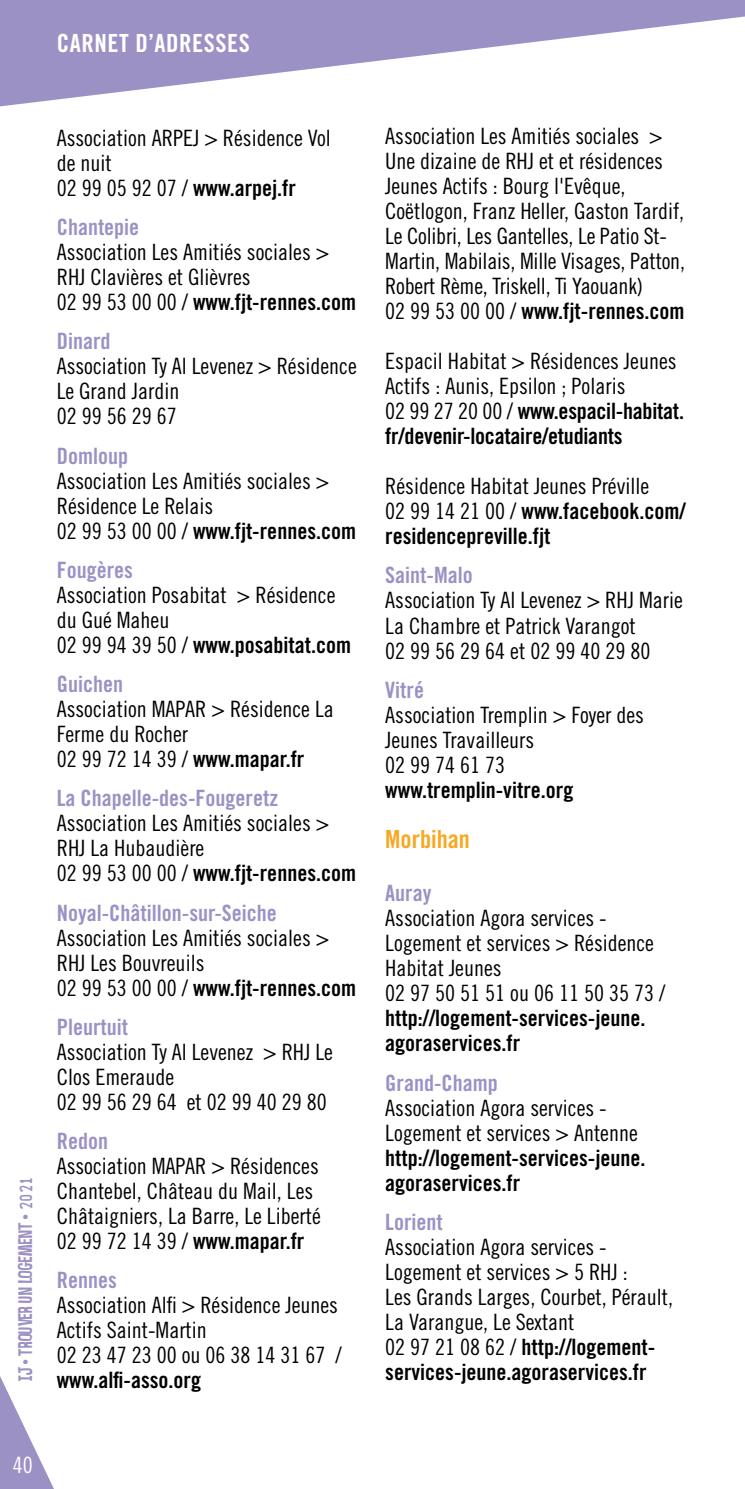
<style>
.page{position:relative;width:745px;height:1489px;background:#fff}
.page>*{position:absolute;margin:0;border:0;box-sizing:border-box;transform-origin:0 0}
.t1{font:25px "Trade Gothic Bold Cond Twenty";letter-spacing:.02em;color:#fff}
.t2{font:25px "Trade Gothic Bold Cond Twenty";color:#f7a823}
.t3{font:22.5px/25px "Trade Gothic Cond Eighteen";color:#000}
.t4{font:22.5px/39.2px "Trade Gothic Bold Cond Twenty";color:#000}
.t5{font:22.5px/39.2px "Trade Gothic Bold Cond Twenty";color:#9c91c5}
.t6{font:22.5px "Trade Gothic Cond Eighteen";color:#fff}
.t7{font:17.5px "Mr Bubble Font";color:#9c91c5}
.s1{font-family:"Trade Gothic Cond Eighteen"}
.s2{color:#9c91c5}
.s3{font-family:"Trade Gothic Cond Eighteen";color:#000}
.s4{color:#000}
</style>
<div class="page">
<svg style="left:0;top:0;width:744px;height:106px;fill:#9c91c5"></svg>
<svg style="left:0;top:1376px;width:54px;height:112px"></svg>
<p class="t1" style="left:57px;top:28px;width:194px">CARNET D’ADRESSES</p>
<p class="t7" style="left:14px;top:1381px;width:206px;rotate:-90deg">IJ • TROUVER UN LOGEMENT • 2021</p>
<p class="t3" style="left:57px;top:125px;width:275px">Association ARPEJ &gt; Résidence Vol de nuit</p>
<p class="t4" style="left:57px;top:168px;width:241px"><span class="s1">02 99 05 92 07 /</span> www.arpej.fr<br><span class="s2">Chantepie</span></p>
<p class="t3" style="left:57px;top:239px;width:274px">Association Les Amitiés sociales &gt;<br>RHJ Clavières et Glièvres</p>
<p class="t4" style="left:57px;top:282px;width:301px"><span class="s1">02 99 53 00 00 /</span> www.fjt-rennes.com<br><span class="s2">Dinard</span></p>
<p class="t3" style="left:57px;top:353px;width:301px">Association Ty Al Levenez &gt; Résidence<br>Le Grand Jardin<br>02 99 56 29 67</p>
<p class="t5" style="left:57px;top:436px;width:73px">Domloup</p>
<p class="t3" style="left:57px;top:468px;width:274px">Association Les Amitiés sociales &gt;<br>Résidence Le Relais</p>
<p class="t4" style="left:57px;top:511px;width:301px"><span class="s1">02 99 53 00 00 /</span> www.fjt-rennes.com<br><span class="s2">Fougères</span></p>
<p class="t3" style="left:57px;top:582px;width:280px">Association Posabitat &gt; Résidence du Gué Maheu</p>
<p class="t4" style="left:57px;top:625px;width:296px"><span class="s1">02 99 94 39 50 /</span> www.posabitat.com<br><span class="s2">Guichen</span></p>
<p class="t3" style="left:57px;top:696px;width:278px">Association MAPAR &gt; Résidence La<br>Ferme du Rocher</p>
<p class="t5" style="left:57px;top:739px;width:249px"><span class="s3">02 99 72 14 39 /</span> <span class="s4">www.mapar.fr<br></span>La Chapelle-des-Fougeretz</p>
<p class="t3" style="left:57px;top:810px;width:274px">Association Les Amitiés sociales &gt;<br>RHJ La Hubaudière</p>
<p class="t5" style="left:57px;top:853px;width:301px"><span class="s3">02 99 53 00 00 /</span> <span class="s4">www.fjt-rennes.com<br></span>Noyal-Châtillon-sur-Seiche</p>
<p class="t3" style="left:57px;top:924px;width:274px">Association Les Amitiés sociales &gt;<br>RHJ Les Bouvreuils</p>
<p class="t4" style="left:57px;top:967px;width:301px"><span class="s1">02 99 53 00 00 /</span> www.fjt-rennes.com<br><span class="s2">Pleurtuit</span></p>
<p class="t3" style="left:57px;top:1038px;width:277px">Association Ty Al Levenez &gt; RHJ Le<br>Clos Emeraude<br>02 99 56 29 64 et 02 99 40 29 80</p>
<p class="t5" style="left:57px;top:1121px;width:53px">Redon</p>
<p class="t3" style="left:57px;top:1153px;width:265px">Association MAPAR &gt; Résidences<br>Chantebel, Château du Mail, Les<br>Châtaigniers, La Barre, Le Liberté</p>
<p class="t4" style="left:57px;top:1221px;width:249px"><span class="s1">02 99 72 14 39 /</span> www.mapar.fr<br><span class="s2">Rennes</span></p>
<p class="t3" style="left:57px;top:1292px;width:286px">Association Alfi &gt; Résidence Jeunes<br>Actifs Saint-Martin<br>02 23 47 23 00 ou 06 38 14 31 67 /</p>
<p class="t4" style="left:57px;top:1360px;width:146px">www.alfi-asso.org</p>
<p class="t6" style="left:13px;top:1451px;width:21px">40</p>
<p class="t3" style="left:385px;top:123px;width:301px">Association Les Amitiés sociales &gt; Une dizaine de RHJ et et résidences Jeunes Actifs : Bourg l'Evêque, Coëtlogon, Franz Heller, Gaston Tardif, Le Colibri, Les Gantelles, Le Patio St-Martin, Mabilais, Mille Visages, Patton, Robert Rème, Triskell, Ti Yaouank)</p>
<p class="t4" style="left:385px;top:291px;width:301px"><span class="s1">02 99 53 00 00 /</span> www.fjt-rennes.com</p>
<p class="t3" style="left:385px;top:348px;width:292px">Espacil Habitat &gt; Résidences Jeunes<br>Actifs : Aunis, Epsilon ; Polaris</p>
<p class="t4" style="left:385px;top:398px;width:300px;line-height:25px"><span class="s1">02 99 27 20 00 /</span> www.espacil-habitat. fr/devenir-locataire/etudiants</p>
<p class="t3" style="left:385px;top:473px;width:265px">Résidence Habitat Jeunes Préville</p>
<p class="t4" style="left:385px;top:498px;width:302px;line-height:25px"><span class="s1">02 99 14 21 00 /</span> www.facebook.com/ residencepreville.fjt</p>
<p class="t5" style="left:385px;top:555px;width:89px">Saint-Malo</p>
<p class="t3" style="left:385px;top:587px;width:299px">Association Ty Al Levenez &gt; RHJ Marie<br>La Chambre et Patrick Varangot<br>02 99 56 29 64 et 02 99 40 29 80</p>
<p class="t5" style="left:385px;top:670px;width:40px">Vitré</p>
<p class="t3" style="left:385px;top:702px;width:260px">Association Tremplin &gt; Foyer des<br>Jeunes Travailleurs<br>02 99 74 61 73</p>
<p class="t4" style="left:385px;top:770px;width:189px">www.tremplin-vitre.org</p>
<p class="t2" style="left:385px;top:823px;width:86px">Morbihan</p>
<p class="t5" style="left:385px;top:873px;width:48px">Auray</p>
<p class="t3" style="left:385px;top:905px;width:281px">Association Agora services -<br>Logement et services &gt; Résidence<br>Habitat Jeunes<br>02 97 50 51 51 ou 06 11 50 35 73 /</p>
<p class="t4" style="left:385px;top:1005px;width:261px;line-height:25px">http://logement-services-jeune. agoraservices.fr</p>
<p class="t5" style="left:385px;top:1062px;width:114px">Grand-Champ</p>
<p class="t3" style="left:385px;top:1094px;width:254px">Association Agora services -<br>Logement et services &gt; Antenne</p>
<p class="t4" style="left:385px;top:1144px;width:261px;line-height:25px">http://logement-services-jeune. agoraservices.fr</p>
<p class="t5" style="left:385px;top:1201px;width:59px">Lorient</p>
<p class="t3" style="left:385px;top:1233px;width:289px">Association Agora services -<br>Logement et services &gt; 5 RHJ :<br>Les Grands Larges, Courbet, Pérault,<br>La Varangue, Le Sextant</p>
<p class="t4" style="left:385px;top:1333px;width:271px;line-height:25px"><span class="s1">02 97 21 08 62 /</span> http://logement&shy;services-jeune.agoraservices.fr</p>
</div>
